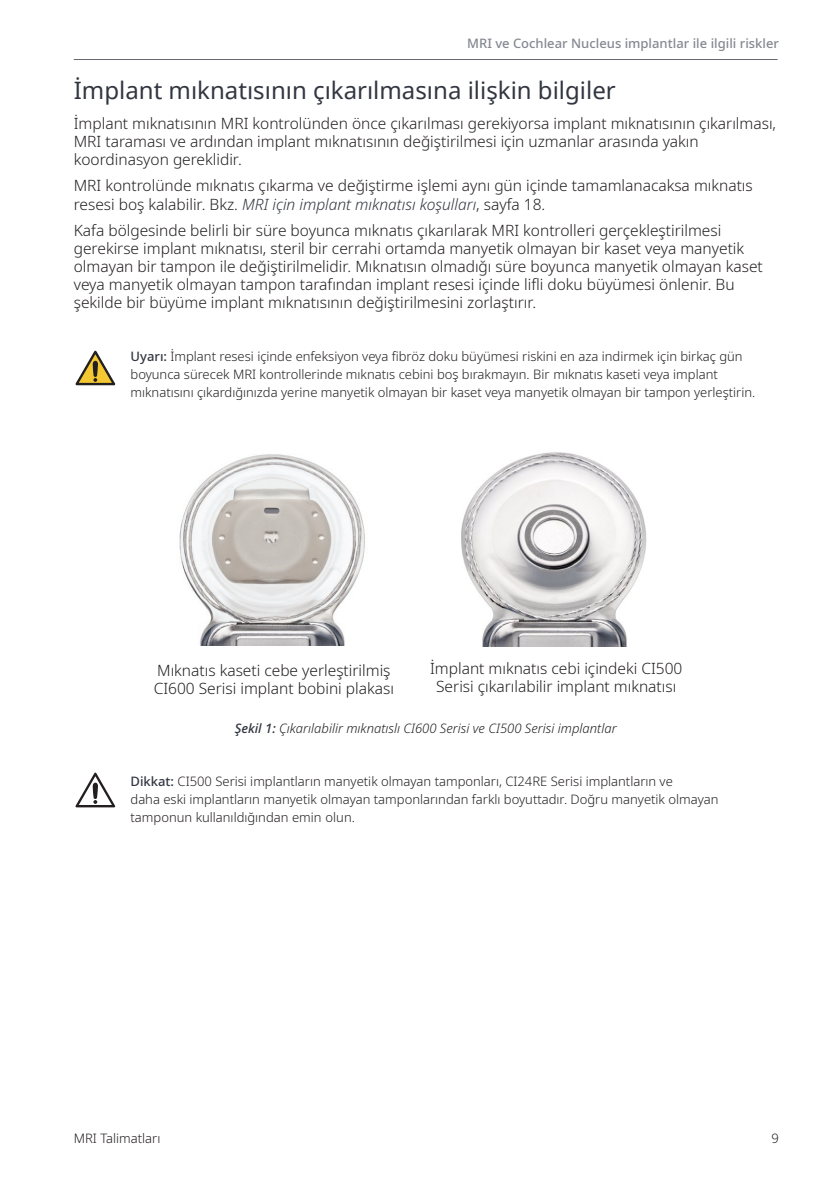
<style>
.page{position:relative;width:840px;height:1191px;background:#fff}
.page>*{position:absolute;margin:0;border:0;box-sizing:border-box;transform-origin:0 0}
.Heading_2{font:24px "Noto Sans";color:#323640}
.Body{font:300 15.6px/18px "Noto Sans";color:#231f20}
.Table_Body_Centered{font:300 15.6px/18px "Noto Sans";color:#231f20}
.Note-Tip-Caution-War{font:300 13px/18px "Noto Sans";color:#231f20}
.t1{font:italic 300 13px "Noto Sans";color:#231f20}
.t2{font:500 13px "Noto Sans";color:#858891}
.s1{font-style:italic;color:#323640}
.s2{font-weight:500;color:#323640}
</style>
<div class="page">
<hr style="left:74px;top:59px;width:703px;height:1px;background:#323640">
<img style="left:179px;top:454px;width:186px;height:192px">
<img style="left:461px;top:452px;width:186px;height:194px">
<svg style="left:75px;top:351px;width:40px;height:34px"></svg>
<svg style="left:75px;top:772px;width:40px;height:35px"></svg>
<p class="t2" style="left:467px;top:34px;width:313px">MRI ve Cochlear Nucleus implantlar ile ilgili riskler</p>
<p class="Heading_2" style="left:74px;top:74px;width:543px">İmplant mıknatısının çıkarılmasına ilişkin bilgiler</p>
<p class="Body" style="left:74px;top:114px;width:703px">İmplant mıknatısının MRI kontrolünden önce çıkarılması gerekiyorsa implant mıknatısının çıkarılması,<br>MRI taraması ve ardından implant mıknatısının değiştirilmesi için uzmanlar arasında yakın koordinasyon gereklidir.</p>
<p class="Body" style="left:74px;top:177px;width:680px;line-height:18.6px">MRI kontrolünde mıknatıs çıkarma ve değiştirme işlemi aynı gün içinde tamamlanacaksa mıknatıs resesi boş kalabilir. Bkz. <span class="s1">MRI için implant mıknatısı koşulları</span>, sayfa 18.</p>
<p class="Body" style="left:74px;top:222px;width:690px">Kafa bölgesinde belirli bir süre boyunca mıknatıs çıkarılarak MRI kontrolleri gerçekleştirilmesi gerekirse implant mıknatısı, steril bir cerrahi ortamda manyetik olmayan bir kaset veya manyetik olmayan bir tampon ile değiştirilmelidir. Mıknatısın olmadığı süre boyunca manyetik olmayan kaset veya manyetik olmayan tampon tarafından implant resesi içinde lifli doku büyümesi önlenir. Bu şekilde bir büyüme implant mıknatısının değiştirilmesini zorlaştırır.</p>
<p class="Note-Tip-Caution-War" style="left:130px;top:348px;width:626px"><span class="s2">Uyarı:</span> İmplant resesi içinde enfeksiyon veya fibröz doku büyümesi riskini en aza indirmek için birkaç gün boyunca sürecek MRI kontrollerinde mıknatıs cebini boş bırakmayın. Bir mıknatıs kaseti veya implant mıknatısını çıkardığınızda yerine manyetik olmayan bir kaset veya manyetik olmayan bir tampon yerleştirin.</p>
<p class="Table_Body_Centered" style="left:154px;top:661px;width:242px">Mıknatıs kaseti cebe yerleştirilmiş<br>CI600 Serisi implant bobini plakası</p>
<p class="Table_Body_Centered" style="left:430px;top:659px;width:254px;text-align:center">İmplant mıknatıs cebi içindeki CI500<br>Serisi çıkarılabilir implant mıknatısı</p>
<p class="t1" style="left:234px;top:718px;width:383px"><span class="s2">Şekil 1:</span> Çıkarılabilir mıknatıslı CI600 Serisi ve CI500 Serisi implantlar</p>
<p class="Note-Tip-Caution-War" style="left:130px;top:772px;width:589px"><span class="s2">Dikkat:</span> CI500 Serisi implantların manyetik olmayan tamponları, CI24RE Serisi implantların ve<br>daha eski implantların manyetik olmayan tamponlarından farklı boyuttadır. Doğru manyetik olmayan tamponun kullanıldığından emin olun.</p>
<p class="Note-Tip-Caution-War" style="left:74px;top:1129px;width:88px">MRI Talimatları</p>
<p class="Note-Tip-Caution-War" style="left:771px;top:1129px;width:9px">9</p>
</div>
